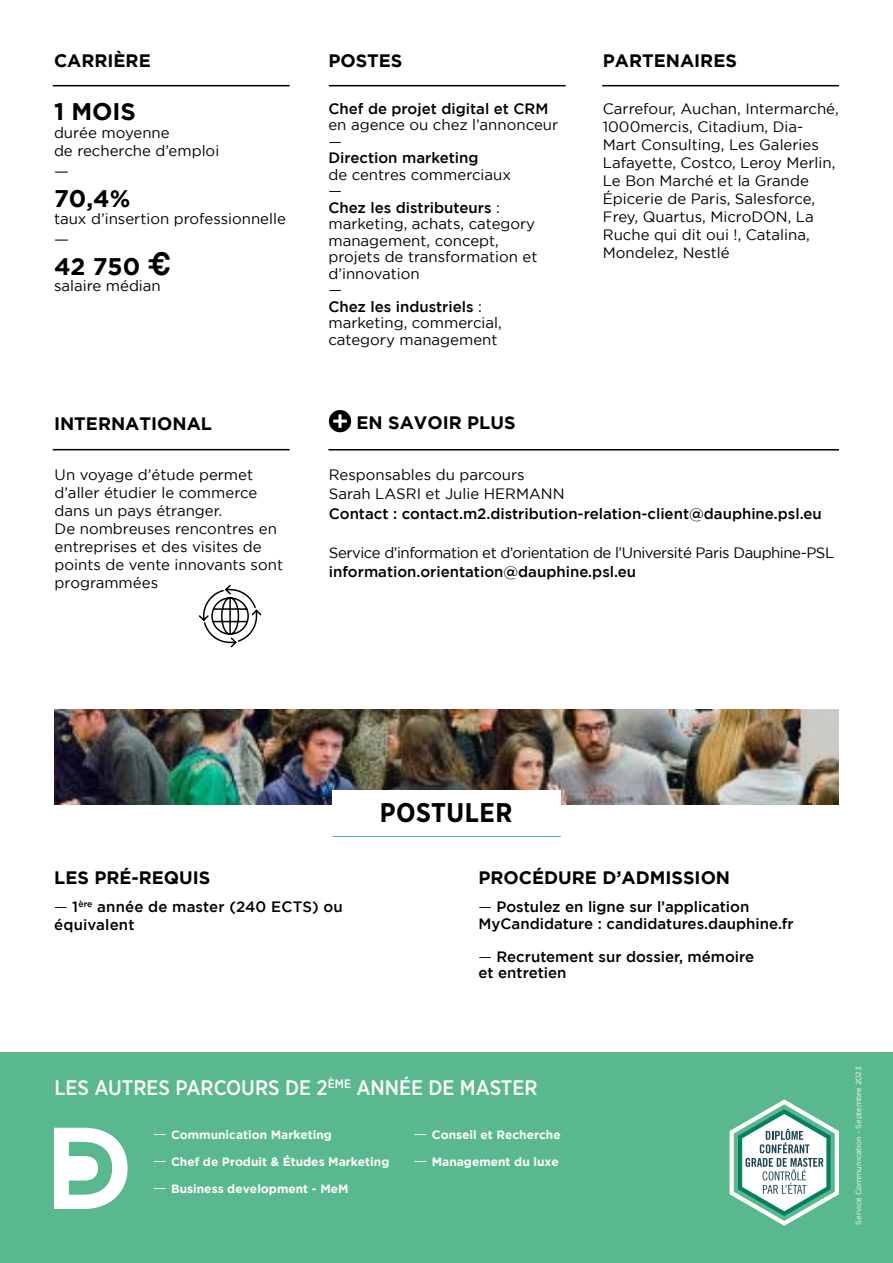
<style>
.page{position:relative;width:893px;height:1263px;background:#fff}
.page>*{position:absolute;margin:0;border:0;box-sizing:border-box;transform-origin:0 0}
.t1{font:700 27px "Gotham Narrow";letter-spacing:.02em;color:#000}
.t2{font:700 24px "Gotham";color:#000}
.t3{font:500 21px "Gotham Narrow";color:#fff}
.t4{font:700 18px "Gotham";color:#000}
.t5{font:16.5px "Gotham";color:#000}
.t6{font:15px/18px "Gotham";color:#000}
.t7{font:500 15px/16.5px "Gotham";color:#000}
.t8{font:15px "Gotham";letter-spacing:-.03em;color:#000}
.t9{font:700 12px "Gotham";color:#fff}
.t10{font:7.5px "Gotham";color:#fff}
.s1{font-family:"Helvetica";font-size:31.5px}
.s2{font-weight:500}
.s3{font-weight:400}
.s4{font-weight:400;font-size:15px}
</style>
<div class="page">
<img style="left:54px;top:710px;width:785px;height:94px">
<div style="left:0;top:1053px;width:893px;height:210px;background:#5ab88f"></div>
<svg style="left:54px;top:1128px;width:74px;height:81px"></svg>
<hr style="left:333px;top:835px;width:228px;height:2px;background:#5ab88f">
<svg style="left:730px;top:1099px;width:109px;height:127px"></svg>
<div style="left:332px;top:790px;width:229px;height:45px;background:#fff"></div>
<hr style="left:328px;top:449px;width:511px;height:1px;background:#000">
<hr style="left:602px;top:85px;width:237px;height:1px;background:#000">
<hr style="left:329px;top:85px;width:237px;height:1px;background:#000">
<hr style="left:53px;top:85px;width:237px;height:1px;background:#000">
<hr style="left:53px;top:449px;width:237px;height:1px;background:#000">
<div style="left:329px;top:410px;width:22px;height:22px;background:#000;border-radius:50%"></div>
<svg style="left:333px;top:414px;width:14px;height:14px"></svg>
<svg style="left:199px;top:584px;width:63px;height:64px"></svg>
<p class="t4" style="left:54px;top:50px;width:98px">CARRIÈRE</p>
<p class="t4" style="left:328px;top:50px;width:76px">POSTES</p>
<p class="t4" style="left:603px;top:50px;width:136px">PARTENAIRES</p>
<h2 class="t2" style="left:54px;top:98px;width:83px">1 MOIS</h2>
<p class="t6" style="left:54px;top:124px;width:167px">durée moyenne<br>de recherche d’emploi</p>
<p class="t5" style="left:54px;top:162px;width:16px">—</p>
<h2 class="t2" style="left:54px;top:185px;width:78px">70,4%</h2>
<p class="t6" style="left:54px;top:209px;width:233px">taux d’insertion professionnelle</p>
<p class="t5" style="left:54px;top:230px;width:16px">—</p>
<h2 class="t2" style="left:54px;top:252px;width:118px">42 750 <span class="s1">€</span></h2>
<p class="t6" style="left:54px;top:277px;width:108px">salaire médian</p>
<p class="t7" style="left:328px;top:100px;width:222px">Chef de projet digital et CRM</p>
<p class="t6" style="left:328px;top:116px;width:231px;line-height:16.5px">en agence ou chez l’annonceur —</p>
<p class="t7" style="left:328px;top:149px;width:152px">Direction marketing</p>
<p class="t6" style="left:328px;top:166px;width:211px;line-height:16.5px">de centres commerciaux<br>—<br><span class="s2">Chez les distributeurs</span> : marketing, achats, category management, concept, projets de transformation et d’innovation<br>—<br><span class="s2">Chez les industriels</span> : marketing, commercial, category management</p>
<p class="t4" style="left:54px;top:413px;width:160px">INTERNATIONAL</p>
<p class="t4" style="left:357px;top:412px;width:160px">EN SAVOIR PLUS</p>
<p class="t6" style="left:603px;top:99px;width:237px">Carrefour, Auchan, Intermarché,<br>1000mercis, Citadium, Dia-<br>Mart Consulting, Les Galeries<br>Lafayette, Costco, Leroy Merlin,<br>Le Bon Marché et la Grande<br>Épicerie de Paris, Salesforce,<br>Frey, Quartus, MicroDON, La<br>Ruche qui dit oui !, Catalina,<br>Mondelez, Nestlé</p>
<p class="t6" style="left:55px;top:465px;width:230px">Un voyage d’étude permet d’aller étudier le commerce dans un pays étranger.<br>De nombreuses rencontres en entreprises et des visites de points de vente innovants sont programmées</p>
<p class="t6" style="left:329px;top:464px;width:237px;line-height:19.5px">Responsables du parcours<br>Sarah LASRI et Julie HERMANN</p>
<p class="t7" style="left:329px;top:505px;width:494px">Contact : contact.m2.distribution-relation-client@dauphine.psl.eu</p>
<p class="t8" style="left:329px;top:544px;width:507px">Service d’information et d’orientation de l’Université Paris Dauphine-PSL</p>
<p class="t7" style="left:329px;top:563px;width:309px">information.orientation@dauphine.psl.eu</p>
<p class="t4" style="left:54px;top:867px;width:158px">LES PRÉ-REQUIS</p>
<p class="t7" style="left:54px;top:898px;width:290px;line-height:18px"><span class="s3">—</span> 1<sup>ère</sup> année de master (240 ECTS) ou équivalent</p>
<h1 class="t1" style="left:380px;top:795px;width:134px">POSTULER</h1>
<p class="t4" style="left:479px;top:867px;width:253px">PROCÉDURE D’ADMISSION</p>
<p class="t7" style="left:479px;top:898px;width:317px"><span class="s3">—</span> Postulez en ligne sur l’application<br>MyCandidature : candidatures.dauphine.fr</p>
<p class="t7" style="left:479px;top:948px;width:277px"><span class="s3">—</span> Recrutement sur dossier, mémoire et entretien</p>
<h3 class="t3" style="left:55px;top:1074px;width:484px">LES AUTRES PARCOURS DE 2<sup>ÈME</sup> ANNÉE DE MASTER</h3>
<p class="t9" style="left:153px;top:1127px;width:180px"><span class="s4">—</span> Communication Marketing</p>
<p class="t9" style="left:153px;top:1154px;width:238px"><span class="s4">—</span> Chef de Produit &amp; Études Marketing</p>
<p class="t9" style="left:153px;top:1181px;width:197px"><span class="s4">—</span> Business development - MeM</p>
<p class="t9" style="left:414px;top:1127px;width:148px"><span class="s4">—</span> Conseil et Recherche</p>
<p class="t9" style="left:414px;top:1154px;width:146px"><span class="s4">—</span> Management du luxe</p>
<p class="t10" style="left:854px;top:1224px;width:160px;rotate:-90deg">Service Communication - Septembre 2023</p>
</div>
